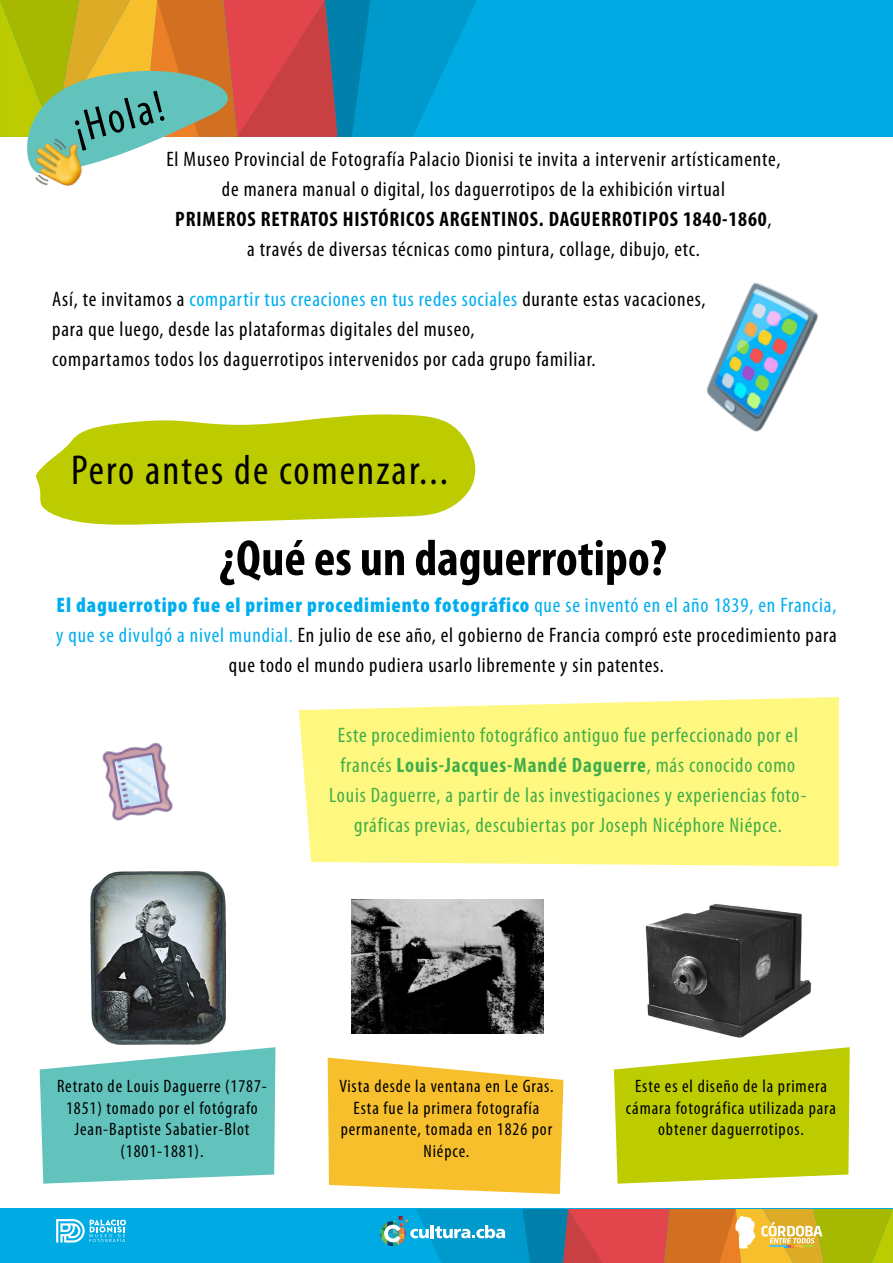
<style>
.page{position:relative;width:893px;height:1263px;background:#fff}
.page>*{position:absolute;margin:0;border:0;box-sizing:border-box;transform-origin:0 0}
.t1{font:700 condensed 51px "Myriad Pro";color:#000}
.t2{font:condensed 45px "Myriad Pro";color:#000}
.t3{font:condensed 42px "Myriad Pro";letter-spacing:.05em;color:#000}
.t4{font:condensed 21px/30px "Myriad Pro";letter-spacing:.04em;color:#000;text-align:center}
.t5{font:condensed 21px/30px "Myriad Pro";letter-spacing:.04em;color:#40ae49;text-align:center}
.t6{font:condensed 21px "Myriad Pro";letter-spacing:.04em;color:#00aeef}
.t7{font:700 condensed 21px "Myriad Pro";letter-spacing:.04em;color:#000}
.t8{font:condensed 18px/21.6px "Myriad Pro";letter-spacing:.05em;color:#000;text-align:center}
.s1{font-weight:400}
.s2{color:#000}
.s3{font-weight:900;color:#00aeef}
.s4{color:#00aeef}
.s5{font-weight:700}
</style>
<div class="page">
<img style="left:645px;top:903px;width:166px;height:135px">
<img style="left:90px;top:872px;width:135px;height:172px">
<div style="left:0;top:1209px;width:893px;height:54px;background:#00abe3"></div>
<svg style="left:40px;top:1047px;width:235px;height:136px"></svg>
<svg style="left:614px;top:1047px;width:236px;height:136px"></svg>
<svg style="left:328px;top:1058px;width:235px;height:136px"></svg>
<div style="left:0;top:0;width:893px;height:137px;background:#00abe3"></div>
<div style="left:299px;top:697px;width:540px;height:169px;background:#fff880"></div>
<svg style="left:36px;top:414px;width:440px;height:111px;fill:#bdcc00"></svg>
<svg style="left:0;top:0;width:477px;height:165px"></svg>
<img style="left:706px;top:282px;width:112px;height:150px">
<img style="left:102px;top:742px;width:71px;height:79px">
<img style="left:351px;top:900px;width:192px;height:133px">
<img style="left:27px;top:134px;width:61px;height:52px">
<svg style="left:56px;top:1219px;width:70px;height:23px"></svg>
<svg style="left:380px;top:1209px;width:513px;height:54px"></svg>
<p class="t2" style="left:67px;top:103px;width:94px;rotate:-15deg">¡Hola!</p>
<p class="t4" style="left:167px;top:144px;width:615px">El Museo Provincial de Fotografía Palacio Dionisi te invita a intervenir artísticamente,</p>
<p class="t4" style="left:222px;top:174px;width:505px">de manera manual o digital, los daguerrotipos de la exhibición virtual</p>
<p class="t7" style="left:175px;top:206px;width:598px">PRIMEROS RETRATOS HISTÓRICOS ARGENTINOS. DAGUERROTIPOS 1840-1860<span class="s1">,</span></p>
<p class="t4" style="left:247px;top:234px;width:454px">a través de diversas técnicas como pintura, collage, dibujo, etc.</p>
<p class="t6" style="left:52px;top:287px;width:655px"><span class="s2">Así, te invitamos a</span> compartir tus creaciones en tus redes sociales <span class="s2">durante estas vacaciones,</span></p>
<p class="t4" style="left:52px;top:314px;width:424px">para que luego, desde las plataformas digitales del museo,</p>
<p class="t4" style="left:52px;top:344px;width:545px">compartamos todos los daguerrotipos intervenidos por cada grupo familiar.</p>
<p class="t3" style="left:71px;top:444px;width:378px">Pero antes de comenzar...</p>
<p class="t1" style="left:219px;top:526px;width:449px">¿Qué es un daguerrotipo?</p>
<p class="t4" style="left:56px;top:590px;width:782px"><span class="s3">El daguerrotipo fue el primer procedimiento fotográfico</span> <span class="s4">que se inventó en el año 1839, en Francia, y que se divulgó a nivel mundial.</span> En julio de ese año, el gobierno de Francia compró este procedimiento para que todo el mundo pudiera usarlo libremente y sin patentes.</p>
<p class="t5" style="left:329px;top:720px;width:479px">Este procedimiento fotográfico antiguo fue perfeccionado por el francés <span class="s5">Louis-Jacques-Mandé Daguerre</span>, más conocido como Louis Daguerre, a partir de las investigaciones y experiencias foto&shy;gráficas previas, descubiertas por Joseph Nicéphore Niépce.</p>
<p class="t8" style="left:57px;top:1075px;width:211px">Retrato de Louis Daguerre (1787-<br>1851) tomado por el fotógrafo<br>Jean-Baptiste Sabatier-Blot (1801-1881).</p>
<p class="t8" style="left:339px;top:1075px;width:216px">Vista desde la ventana en Le Gras.<br>Esta fue la primera fotografía permanente, tomada en 1826 por<br>Niépce.</p>
<p class="t8" style="left:626px;top:1075px;width:212px">Este es el diseño de la primera cámara fotográfica utilizada para obtener daguerrotipos.</p>
</div>
